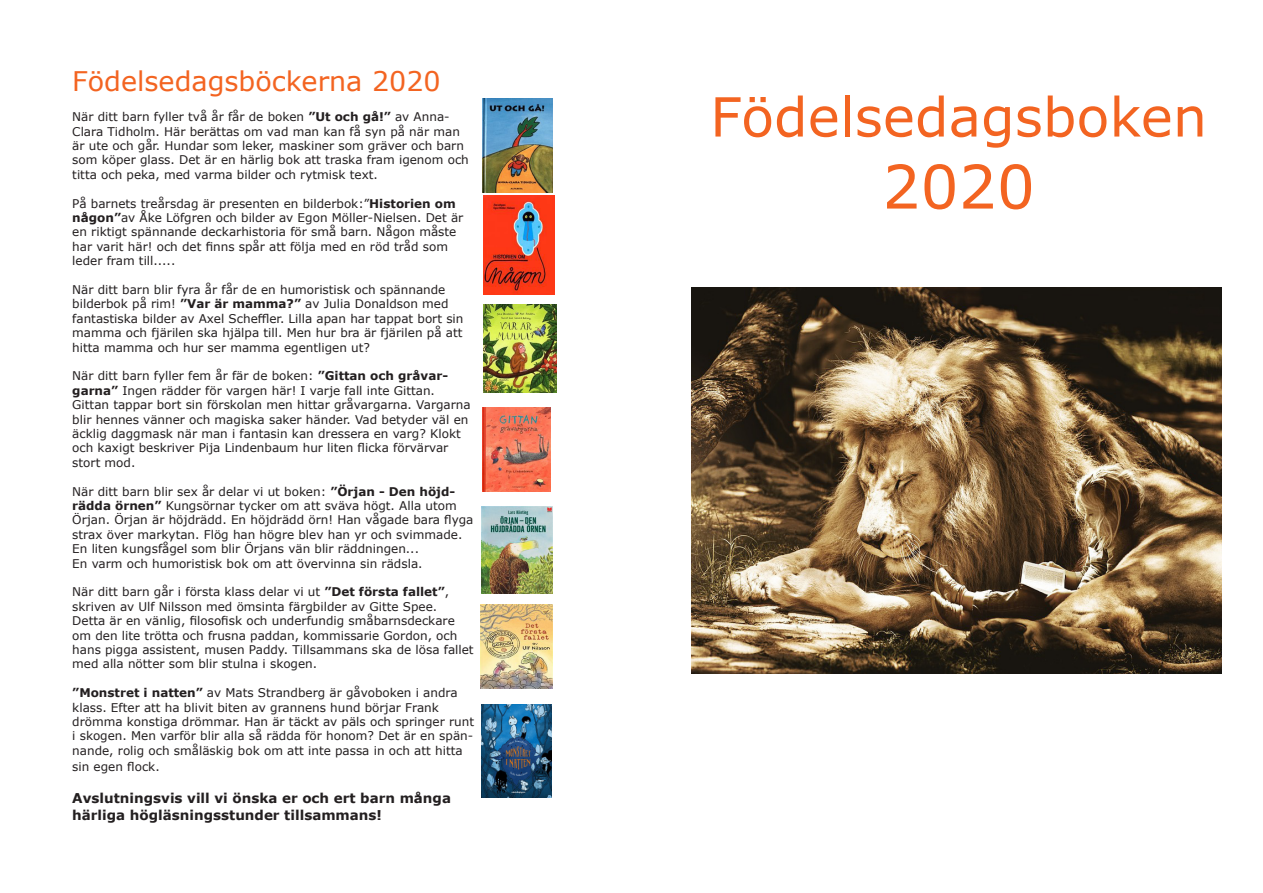
<style>
.page{position:relative;width:1263px;height:893px;background:#fff}
.page>*{position:absolute;margin:0;border:0;box-sizing:border-box;transform-origin:0 0}
.t1{font:60px "Verdana";color:#f36421}
.t2{font:54px "Verdana";color:#f36421}
.t3{font:27px "Verdana";color:#f36421}
.t4{font:700 13.5px "Verdana";color:#231f20}
.t5{font:12px/14.4px "Verdana";color:#231f20}
.s1{font-weight:700}
</style>
<div class="page">
<img style="left:484px;top:196px;width:71px;height:98px">
<img style="left:483px;top:407px;width:68px;height:84px">
<img style="left:482px;top:506px;width:71px;height:88px">
<img style="left:480px;top:605px;width:73px;height:84px">
<img style="left:483px;top:99px;width:70px;height:93px">
<img style="left:691px;top:287px;width:530px;height:386px">
<img style="left:484px;top:304px;width:72px;height:89px">
<img style="left:482px;top:704px;width:70px;height:93px">
<p class="t3" style="left:72px;top:62px;width:370px">Födelsedagsböckerna 2020</p>
<p class="t5" style="left:72px;top:109px;width:398px">När ditt barn fyller två år får de boken <span class="s1">”Ut och gå!”</span> av Anna-Clara Tidholm. Här berättas om vad man kan få syn på när man är ute och går. Hundar som leker, maskiner som gräver och barn som köper glass. Det är en härlig bok att traska fram igenom och titta och peka, med varma bilder och rytmisk text.</p>
<p class="t5" style="left:72px;top:196px;width:393px">På barnets treårsdag är presenten en bilderbok:”<span class="s1">Historien om någon”</span>av Åke Löfgren och bilder av Egon Möller-Nielsen. Det är en riktigt spännande deckarhistoria för små barn. Någon måste har varit här! och det finns spår att följa med en röd tråd som leder fram till.....</p>
<p class="t5" style="left:72px;top:282px;width:393px">När ditt barn blir fyra år får de en humoristisk och spännande bilderbok på rim! <span class="s1">”Var är mamma?”</span> av Julia Donaldson med fantastiska bilder av Axel Scheffler. Lilla apan har tappat bort sin mamma och fjärilen ska hjälpa till. Men hur bra är fjärilen på att hitta mamma och hur ser mamma egentligen ut?</p>
<p class="t5" style="left:72px;top:369px;width:400px">När ditt barn fyller fem år fär de boken: <span class="s1">”Gittan och gråvar&shy;garna”</span> Ingen rädder för vargen här! I varje fall inte Gittan.<br>Gittan tappar bort sin förskolan men hittar gråvargarna. Vargarna blir hennes vänner och magiska saker händer. Vad betyder väl en äcklig daggmask när man i fantasin kan dressera en varg? Klokt och kaxigt beskriver Pija Lindenbaum hur liten flicka förvärvar stort mod.</p>
<p class="t5" style="left:72px;top:484px;width:403px">När ditt barn blir sex år delar vi ut boken: <span class="s1">”Örjan - Den höjd&shy;rädda örnen”</span> Kungsörnar tycker om att sväva högt. Alla utom Örjan. Örjan är höjdrädd. En höjdrädd örn! Han vågade bara flyga strax över markytan. Flög han högre blev han yr och svimmade.<br>En liten kungsfågel som blir Örjans vän blir räddningen...</p>
<p class="t5" style="left:72px;top:556px;width:352px">En varm och humoristisk bok om att övervinna sin rädsla.</p>
<p class="t5" style="left:72px;top:585px;width:403px">När ditt barn går i första klass delar vi ut <span class="s1">”Det första fallet”</span>, skriven av Ulf Nilsson med ömsinta färgbilder av Gitte Spee.<br>Detta är en vänlig, filosofisk och underfundig småbarnsdeckare om den lite trötta och frusna paddan, kommissarie Gordon, och hans pigga assistent, musen Paddy. Tillsammans ska de lösa fallet med alla nötter som blir stulna i skogen.</p>
<p class="t5" style="left:72px;top:685px;width:403px"><span class="s1">”Monstret i natten”</span> av Mats Strandberg är gåvoboken i andra klass. Efter att ha blivit biten av grannens hund börjar Frank drömma konstiga drömmar. Han är täckt av päls och springer runt i skogen. Men varför blir alla så rädda för honom? Det är en spän&shy;nande, rolig och småläskig bok om att inte passa in och att hitta</p>
<p class="t5" style="left:72px;top:759px;width:89px">sin egen flock.</p>
<p class="t4" style="left:72px;top:789px;width:380px">Avslutningsvis vill vi önska er och ert barn många</p>
<p class="t4" style="left:72px;top:805px;width:311px">härliga högläsningsstunder tillsammans!</p>
<p class="t2" style="left:710px;top:80px;width:498px">Födelsedagsboken</p>
<p class="t1" style="left:882px;top:145px;width:154px">2020</p>
</div>
